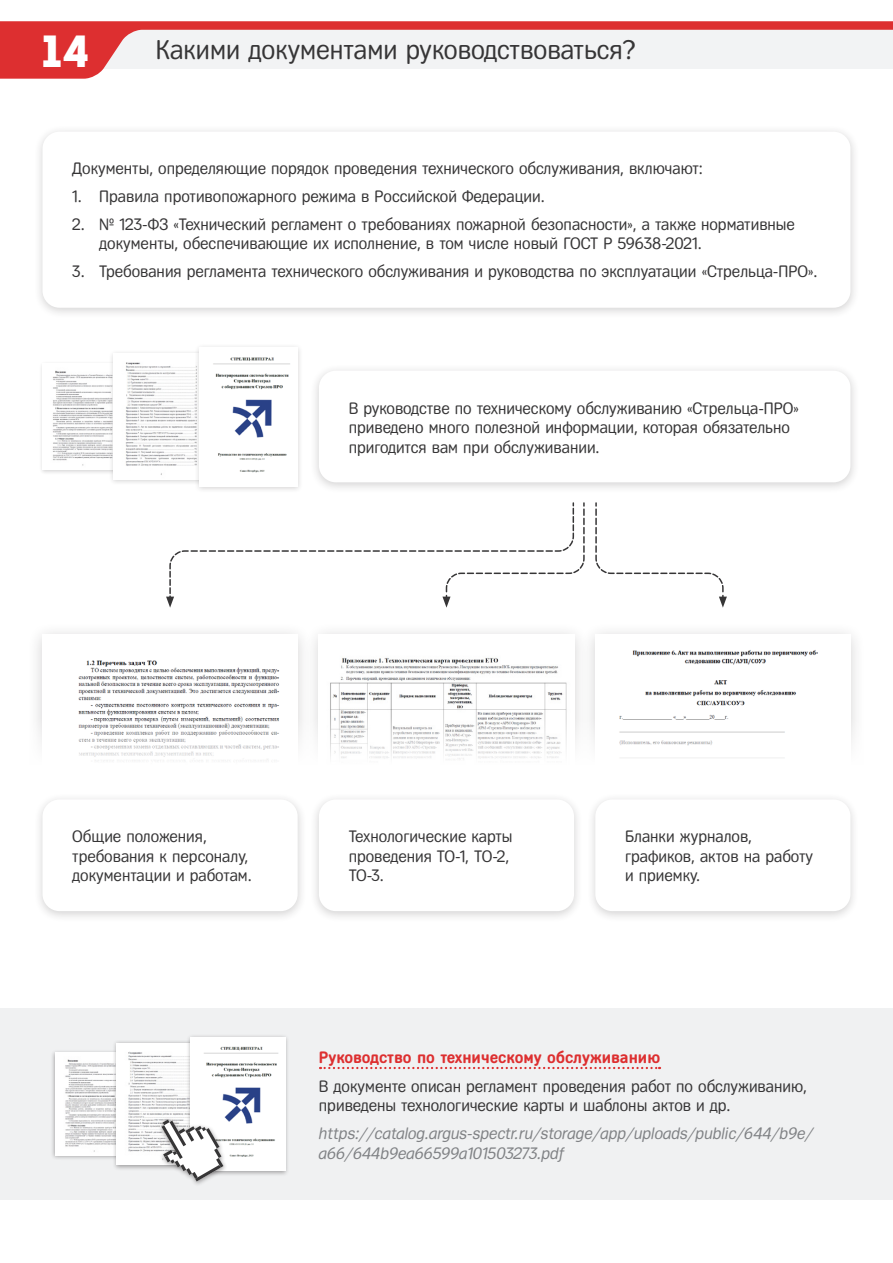
<style>
.page{position:relative;width:893px;height:1263px;background:#fff}
.page>*{position:absolute;margin:0;border:0;box-sizing:border-box;transform-origin:0 0}
.номер_раздела{font:45px "Intro";color:#fff}
.t1{font:27px "Fregat";color:#363536}
.Текст_по_левому_краю{font:16.5px/19.5px "Fregat";color:#363536}
.qr_текст_ссылки{font:italic 16.5px/19.5px "Fregat";color:#808285}
.qr_название_экран{font:700 16.5px "Fregat";color:#dd2f30}
</style>
<div class="page">
<div style="left:27px;top:622px;width:286px;height:196px;background:#231f20;opacity:.2"></div>
<img style="left:78px;top:660px;width:201px;height:57px">
<div style="left:304px;top:622px;width:285px;height:196px;background:#fff"></div>
<img style="left:330px;top:658px;width:237px;height:59px">
<div style="left:580px;top:622px;width:286px;height:196px;background:#231f20;opacity:.2"></div>
<img style="left:619px;top:650px;width:199px;height:67px">
<div style="left:0;top:717px;width:893px;height:109px;background:#fff"></div>
<div style="left:39px;top:361px;width:82px;height:114px;background:#231f20;opacity:.2"></div>
<img style="left:43px;top:364px;width:66px;height:106px">
<div style="left:109px;top:350px;width:98px;height:136px;background:#231f20;opacity:.2"></div>
<img style="left:113px;top:354px;width:81px;height:126px">
<svg style="left:0;top:21px;width:893px;height:58px;fill:#f2f3f4"></svg>
<div style="left:194px;top:343px;width:109px;height:150px;background:#231f20;opacity:.2"></div>
<img style="left:200px;top:347px;width:98px;height:139px">
<div style="left:34px;top:125px;width:826px;height:194px;background:#231f20;opacity:.2"></div>
<div style="left:43px;top:132px;width:807px;height:176px;background:#fff;border-radius:17px"></div>
<div style="left:310px;top:364px;width:550px;height:129px;background:#231f20;opacity:.2"></div>
<div style="left:319px;top:371px;width:531px;height:111px;background:#fff;border-radius:17px"></div>
<div style="left:34px;top:793px;width:273px;height:129px;background:#231f20;opacity:.2"></div>
<div style="left:43px;top:799px;width:255px;height:112px;background:#fff;border-radius:17px"></div>
<div style="left:310px;top:793px;width:273px;height:129px;background:#231f20;opacity:.2"></div>
<div style="left:319px;top:799px;width:255px;height:112px;background:#fff;border-radius:17px"></div>
<div style="left:586px;top:793px;width:274px;height:129px;background:#231f20;opacity:.2"></div>
<div style="left:595px;top:799px;width:255px;height:112px;background:#fff;border-radius:17px"></div>
<svg style="left:595px;top:502px;width:132px;height:106px"></svg>
<svg style="left:166px;top:502px;width:419px;height:106px"></svg>
<div style="left:0;top:1008px;width:893px;height:192px;background:#f0f1f2"></div>
<div style="left:50px;top:1049px;width:82px;height:112px;background:#231f20;opacity:.4"></div>
<img style="left:55px;top:1053px;width:57px;height:102px">
<div style="left:112px;top:1040px;width:95px;height:130px;background:#231f20;opacity:.4"></div>
<img style="left:117px;top:1043px;width:69px;height:122px">
<div style="left:186px;top:1034px;width:104px;height:143px;background:#231f20;opacity:.4"></div>
<img style="left:191px;top:1037px;width:94px;height:134px">
<svg style="left:320px;top:1067px;width:340px;height:2px"></svg>
<div style="left:157px;top:1116px;width:71px;height:71px;background:#231f20;opacity:.4"></div>
<svg style="left:161px;top:1119px;width:62px;height:62px"></svg>
<p class="номер_раздела" style="left:43px;top:24px;width:48px">14</p>
<p class="t1" style="left:156px;top:35px;width:481px">Какими документами руководствоваться?</p>
<p class="Текст_по_левому_краю" style="left:72px;top:158px;width:632px">Документы, определяющие порядок проведения технического обслуживания, включают:</p>
<p class="Текст_по_левому_краю" style="left:72px;top:186px;width:474px">1. Правила противопожарного режима в Российской Федерации.</p>
<p class="Текст_по_левому_краю" style="left:99px;top:214px;width:697px;text-indent:-27px">2. № 123-ФЗ «Технический регламент о требованиях пожарной безопасности», а также нормативные документы, обеспечивающие их исполнение, в том числе новый ГОСТ Р 59638-2021.</p>
<p class="Текст_по_левому_краю" style="left:72px;top:262px;width:747px">3. Требования регламента технического обслуживания и руководства по эксплуатации «Стрельца-ПРО».</p>
<p class="Текст_по_левому_краю" style="left:349px;top:398px;width:452px">В руководстве по техническому обслуживанию «Стрельца-ПРО» приведено много полезной информации, которая обязательно пригодится вам при обслуживании.</p>
<p class="Текст_по_левому_краю" style="left:72px;top:827px;width:181px">Общие положения, требования к персоналу, документации и работам.</p>
<p class="Текст_по_левому_краю" style="left:349px;top:827px;width:165px">Технологические карты проведения ТО-1, ТО-2,<br>ТО-3.</p>
<p class="Текст_по_левому_краю" style="left:625px;top:827px;width:189px">Бланки журналов, графиков, актов на работу и приемку.</p>
<p class="qr_название_экран" style="left:319px;top:1049px;width:343px">Руководство по техническому обслуживанию</p>
<p class="Текст_по_левому_краю" style="left:319px;top:1076px;width:490px">В документе описан регламент проведения работ по обслуживанию, приведены технологические карты и шаблоны актов и др.</p>
<p class="qr_текст_ссылки" style="left:319px;top:1123px;width:496px">https://catalog.argus-spectr.ru/storage/app/uploads/public/644/b9e/ a66/644b9ea66599a101503273.pdf</p>
</div>
